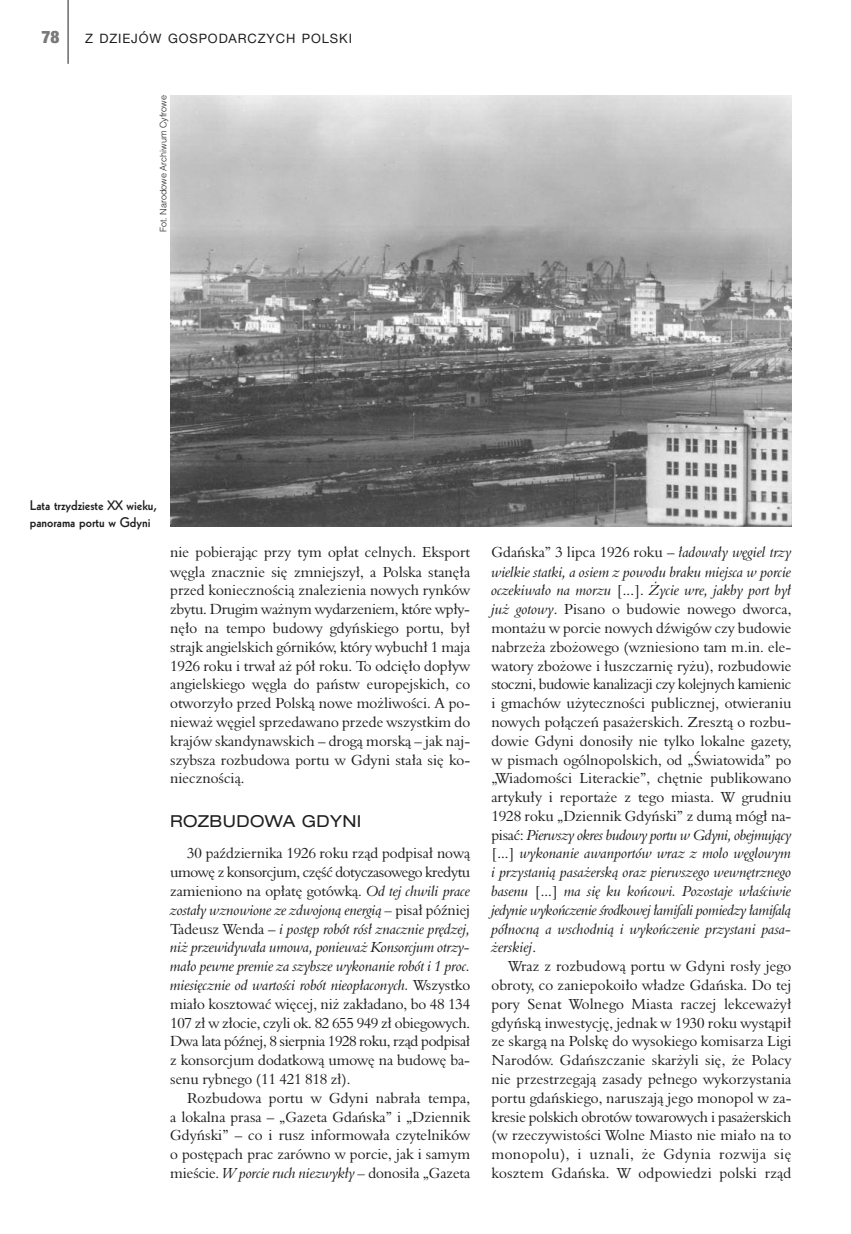
<style>
.page{position:relative;width:851px;height:1234px;background:#fff}
.page>*{position:absolute;margin:0;border:0;box-sizing:border-box;transform-origin:0 0}
.t1{font:900 condensed 17.25px "Helvetica Neue LT Com";color:#797978}
.t2{font:expanded 16.5px "Helvetica Neue LT Com";letter-spacing:.025em;color:#1f1f1e}
.t3{font:15px/18.8px "Aldine 401 EU";color:#1f1f1e;text-align:justify}
.t4{font:700 13.5px/16.2px "Geometric 231 EU";color:#1f1f1e}
.t5{font:12.9px "Helvetica Neue LT Com";letter-spacing:.065em;color:#1f1f1e}
.t6{font:300 9px "Helvetica";color:#1f1f1e}
.s1{font-style:italic}
</style>
<div class="page">
<hr style="left:68px;top:0;width:1px;height:64px;background:#1f1f1e">
<img style="left:170px;top:95px;width:621px;height:431px">
<p class="t1" style="left:42px;top:27px;width:19px">78</p>
<p class="t5" style="left:85px;top:30px;width:268px">Z DZIEJÓW GOSPODARCZYCH POLSKI</p>
<p class="t6" style="left:156px;top:232px;width:139px;rotate:-90deg">Fot. Narodowe Archiwum Cyfrowe</p>
<p class="t4" style="left:30px;top:497px;width:129px">Lata trzydzieste XX wieku, panorama portu w Gdyni</p>
<p class="t3" style="left:170px;top:543px;width:301px">nie pobierając przy tym opłat celnych. Eksport węgla znacznie się zmniejszył, a Polska stanęła przed koniecznością znalezienia nowych rynków zbytu. Drugim ważnym wydarzeniem, które wpły&shy;nęło na tempo budowy gdyńskiego portu, był strajk angielskich górników, który wybuchł 1 maja 1926 roku i trwał aż pół roku. To odcięło dopływ angielskiego węgla do państw europejskich, co otworzyło przed Polską nowe możliwości. A po&shy;nieważ węgiel sprzedawano przede wszystkim do krajów skandynawskich – drogą morską – jak naj&shy;szybsza rozbudowa portu w Gdyni stała się ko&shy;niecznością.</p>
<p class="t2" style="left:170px;top:810px;width:193px">ROZBUDOWA GDYNI</p>
<p class="t3" style="left:170px;top:843px;width:301px;text-indent:17px">30 października 1926 roku rząd podpisał nową umowę z konsorcjum, część dotyczasowego kredytu zamieniono na opłatę gotówką. <span class="s1">Od tej chwili prace zostały wznowione ze zdwojoną energią –</span> pisał później Tadeusz Wenda – <span class="s1">i postęp robót rósł znacznie prędzej, niż przewidywała umowa, ponieważ Konsorcjum otrzy&shy;mało pewne premie za szybsze wykonanie robót i 1 proc. miesięcznie od wartości robót nieopłaconych.</span> Wszystko miało kosztować więcej, niż zakładano, bo 48 134<br>107 zł w złocie, czyli ok. 82 655 949 zł obiegowych.<br>Dwa lata późnej, 8 sierpnia 1928 roku, rząd podpisał z konsorcjum dodatkową umowę na budowę ba&shy;senu rybnego (11 421 818 zł).</p>
<p class="t3" style="left:170px;top:1088px;width:301px;text-indent:17px">Rozbudowa portu w Gdyni nabrała tempa, a lokalna prasa – „Gazeta Gdańska” i „Dziennik Gdyński” – co i rusz informowała czytelników o postępach prac zarówno w porcie, jak i samym mieście. <span class="s1">W porcie ruch niezwykły –</span> donosiła „Gazeta</p>
<p class="t3" style="left:491px;top:543px;width:301px">Gdańska” 3 lipca 1926 roku – <span class="s1">ładowały węgiel trzy wielkie statki, a osiem z powodu braku miejsca w porcie oczekiwało na morzu</span> [...]. <span class="s1">Życie wre, jakby port był już gotowy</span>. Pisano o budowie nowego dworca, montażu w porcie nowych dźwigów czy budowie nabrzeża zbożowego (wzniesiono tam m.in. ele&shy;watory zbożowe i łuszczarnię ryżu), rozbudowie stoczni, budowie kanalizacji czy kolejnych kamienic i gmachów użyteczności publicznej, otwieraniu nowych połączeń pasażerskich. Zresztą o rozbu&shy;dowie Gdyni donosiły nie tylko lokalne gazety, w pismach ogólnopolskich, od „Światowida” po „Wiadomości Literackie”, chętnie publikowano artykuły i reportaże z tego miasta. W grudniu 1928 roku „Dziennik Gdyński” z dumą mógł na&shy;pisać: <span class="s1">Pierwszy okres budowy portu w Gdyni, obejmujący </span>[...] <span class="s1">wykonanie awanportów wraz z molo węglowym i przystanią pasażerską oraz pierwszego wewnętrznego basenu</span> [...] <span class="s1">ma się ku końcowi. Pozostaje właściwie jedynie wykończenie środkowej łamifali pomiedzy łamifalą północną a wschodnią i wykończenie przystani pasa&shy;żerskiej</span>.</p>
<p class="t3" style="left:491px;top:956px;width:301px;text-indent:17px">Wraz z rozbudową portu w Gdyni rosły jego obroty, co zaniepokoiło władze Gdańska. Do tej pory Senat Wolnego Miasta raczej lekceważył gdyńską inwestycję, jednak w 1930 roku wystąpił ze skargą na Polskę do wysokiego komisarza Ligi Narodów. Gdańszczanie skarżyli się, że Polacy nie przestrzegają zasady pełnego wykorzystania portu gdańskiego, naruszają jego monopol w za&shy;kresie polskich obrotów towarowych i pasażerskich (w rzeczywistości Wolne Miasto nie miało na to monopolu), i uznali, że Gdynia rozwĳa się kosztem Gdańska. W odpowiedzi polski rząd</p>
</div>
